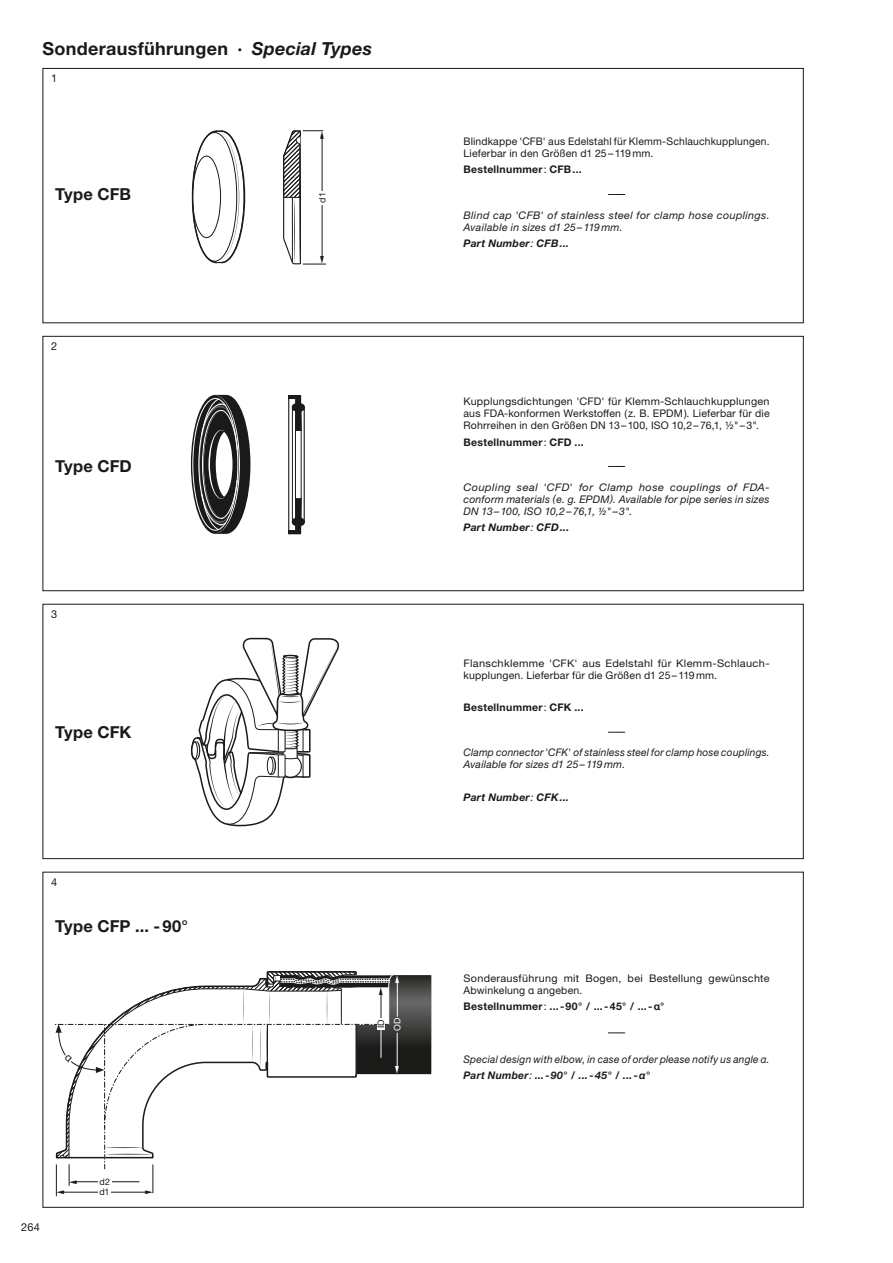
<style>
.page{position:relative;width:893px;height:1263px;background:#fff}
.page>*{position:absolute;margin:0;border:0;box-sizing:border-box;transform-origin:0 0}
.Headline_RS_DE-EN{font:700 18px "Helvetica Neue LTW1 G";letter-spacing:.02em;color:#1a1a18}
.Headline_Type{font:700 16.5px "Helvetica Neue LTW1 G";letter-spacing:.005em;color:#1a1a18}
.t1{font:10.95px "Helvetica Neue LTW1 G";color:#1a1a18}
.Fließtext_RS_DE{font:10.5px/12px "Helvetica Neue LTW1 G";letter-spacing:.02em;color:#1a1a18}
.Fließtext_RS_EN{font:italic 10.5px/12px "Helvetica Neue LTW1 G";letter-spacing:.02em;color:#1a1a18}
.Fließtext_RS_EN-2{font:italic 10.5px/12px "Helvetica Neue LTW1 G";letter-spacing:.02em;color:#1a1a18;text-align:justify;scale:1.05 1}
.Fließtext_RS_DE-2{font:700 10.5px "Helvetica Neue LTW1 G";letter-spacing:.025em;color:#1a1a18}
.Fließtext_RS_DE-3{font:10.5px/12px "Helvetica Neue LTW1 G";letter-spacing:.02em;color:#1a1a18;scale:1.05 1}
.Fließtext_RS_EN-3{font:italic 700 10.5px "Helvetica Neue LTW1 G";letter-spacing:.02em;color:#1a1a18}
.Fließtext_RS_EN-4{font:italic 10.5px "Helvetica Neue LTW1 G";letter-spacing:.02em;color:#1a1a18;scale:.96 1}
.Beschriftung_Text_DE{font:9px "Helvetica Neue LTW1 G";letter-spacing:.005em;color:#1a1a18}
.Beschriftung_Pfeil-L{font:9px "Din 16 Elaflex";color:#1a1a18}
.Beschriftung_Pfeil-L-2{font:9px "Din 16 Elaflex";color:#fff}
.Beschriftung_Text_DE-2{font:9px "Helvetica Neue LTW1 G";color:#fff}
.Beschriftung_PosNeg{font:9px "Din 16 Elaflex";color:#1a1a18}
.s1{font-style:italic}
.s2{font-weight:400}
.s3{font-style:normal}
</style>
<div class="page">
<svg style="left:191px;top:130px;width:55px;height:134px"></svg>
<hr style="left:56px;top:1165px;width:1px;height:31px;background:#1a1a18">
<svg style="left:283px;top:130px;width:43px;height:135px"></svg>
<div style="left:318px;top:191px;width:8px;height:14px;background:#fff"></div>
<div style="left:43px;top:68px;width:761px;height:255px;border:1px solid #1a1a18"></div>
<div style="left:43px;top:336px;width:761px;height:255px;border:1px solid #1a1a18"></div>
<div style="left:43px;top:604px;width:761px;height:255px;border:1px solid #1a1a18"></div>
<svg style="left:608px;top:1032px;width:17px;height:1px"></svg>
<svg style="left:608px;top:194px;width:17px;height:1px"></svg>
<svg style="left:608px;top:466px;width:17px;height:1px"></svg>
<svg style="left:608px;top:732px;width:17px;height:1px"></svg>
<svg style="left:190px;top:394px;width:61px;height:140px"></svg>
<svg style="left:190px;top:637px;width:150px;height:189px"></svg>
<svg style="left:288px;top:395px;width:17px;height:140px"></svg>
<svg style="left:55px;top:971px;width:376px;height:222px"></svg>
<p class="Headline_RS_DE-EN" style="left:42px;top:38px;width:331px">Sonderausführungen · <span class="s1">Special Types</span></p>
<p class="t1" style="left:51px;top:72px;width:8px">1</p>
<p class="Headline_Type" style="left:55px;top:184px;width:77px">Type CFB</p>
<p class="t1" style="left:51px;top:339px;width:8px">2</p>
<p class="Headline_Type" style="left:55px;top:456px;width:78px">Type CFD</p>
<p class="t1" style="left:51px;top:607px;width:8px">3</p>
<p class="Headline_Type" style="left:55px;top:722px;width:78px">Type CFK</p>
<p class="Beschriftung_Pfeil-L" style="left:327px;top:131px;width:9px;rotate:90deg">{</p>
<p class="Beschriftung_Text_DE" style="left:317px;top:203px;width:12px;rotate:-90deg">d1</p>
<p class="Beschriftung_Pfeil-L" style="left:327px;top:256px;width:9px;rotate:90deg">}</p>
<p class="t1" style="left:51px;top:875px;width:8px">4</p>
<p class="Headline_Type" style="left:55px;top:915px;width:134px">Type CFP ... -90°</p>
<p class="t1" style="left:21px;top:1220px;width:20px">264</p>
<p class="Beschriftung_Pfeil-L" style="left:77px;top:1186px;width:9px;rotate:-180deg">}</p>
<p class="Beschriftung_Text_DE" style="left:100px;top:1176px;width:12px">d2</p>
<p class="Beschriftung_Text_DE" style="left:99px;top:1187px;width:12px">d1</p>
<p class="Beschriftung_Pfeil-L" style="left:64px;top:1197px;width:9px;rotate:-180deg">}</p>
<p class="Beschriftung_Pfeil-L" style="left:153px;top:1197px;width:9px;rotate:-180deg">{</p>
<p class="Beschriftung_PosNeg" style="left:376px;top:995px;width:9px;rotate:-90deg">}</p>
<p class="Beschriftung_Text_DE" style="left:375px;top:1028px;width:10px;rotate:-90deg">ID</p>
<p class="Beschriftung_Pfeil-L-2" style="left:392px;top:982px;width:9px;rotate:-90deg">}</p>
<p class="Beschriftung_Text_DE-2" style="left:392px;top:1031px;width:15px;rotate:-90deg">OD</p>
<p class="Beschriftung_Pfeil-L-2" style="left:402px;top:1066px;width:9px;rotate:90deg">}</p>
<p class="Fließtext_RS_DE" style="left:463px;top:135px;width:308px">Blindkappe 'CFB' aus Edelstahl für Klemm-Schlauchkupplungen.<br>Lieferbar in den Größen d1 25–119mm.</p>
<p class="Fließtext_RS_DE-2" style="left:463px;top:163px;width:120px">Bestellnummer<span class="s2">:</span> CFB...</p>
<p class="Fließtext_RS_EN" style="left:463px;top:209px;width:308px">Blind cap <span class="s3">'</span>CFB<span class="s3">'</span> of stainless steel for clamp hose couplings.<br>Available in sizes d1 25–119mm.</p>
<p class="Fließtext_RS_EN-3" style="left:463px;top:237px;width:107px">Part Number<span class="s2">:</span> CFB...</p>
<p class="Fließtext_RS_DE" style="left:463px;top:396px;width:308px;text-align:justify">Kupplungsdichtungen 'CFD' für Klemm-Schlauchkupplungen aus FDA-konformen Werkstoffen (z. B. EPDM). Lieferbar für die Rohrreihen in den Größen DN 13–100, ISO 10,2–76,1, 1/2"–3".</p>
<p class="Fließtext_RS_DE-2" style="left:463px;top:435px;width:122px">Bestellnummer<span class="s2">:</span> CFD ...</p>
<p class="Fließtext_RS_EN-2" style="left:463px;top:481px;width:293px">Coupling seal <span class="s3">'</span>CFD<span class="s3">'</span> for Clamp hose couplings of FDA&shy;conform materials (e. g. EPDM). Available for pipe series in sizes DN 13–100, ISO 10,2–76,1, 1/2" –3".</p>
<p class="Fließtext_RS_EN-3" style="left:463px;top:521px;width:107px">Part Number<span class="s2">:</span> CFD...</p>
<p class="Fließtext_RS_DE-3" style="left:463px;top:657px;width:293px">Flanschklemme 'CFK' aus Edelstahl für Klemm-Schlauch&shy;kupplungen. Lieferbar für die Größen d1 25–119mm.</p>
<p class="Fließtext_RS_DE-2" style="left:463px;top:701px;width:122px">Bestellnummer<span class="s2">:</span> CFK ...</p>
<p class="Fließtext_RS_EN" style="left:463px;top:746px;width:308px">Clamp connector <span class="s3">'</span>CFK<span class="s3">'</span> of stainless steel for clamp hose couplings.<br>Available for sizes d1 25–119mm.</p>
<p class="Fließtext_RS_EN-3" style="left:463px;top:791px;width:107px">Part Number<span class="s2">:</span> CFK...</p>
<p class="Fließtext_RS_DE" style="left:463px;top:972px;width:308px">Sonderausführung mit Bogen, bei Bestellung gewünschte<br>Abwinkelung α angeben.</p>
<p class="Fließtext_RS_DE-2" style="left:463px;top:1000px;width:202px">Bestellnummer<span class="s2">:</span> ...-90° / ...-45° / ...-α°</p>
<p class="Fließtext_RS_EN-4" style="left:463px;top:1053px;width:320px">Special design with elbow, in case of order please notify us angle α.</p>
<p class="Fließtext_RS_EN-3" style="left:463px;top:1069px;width:188px">Part Number<span class="s2">:</span> ...-90° / ...-45° / ...-α°</p>
</div>
